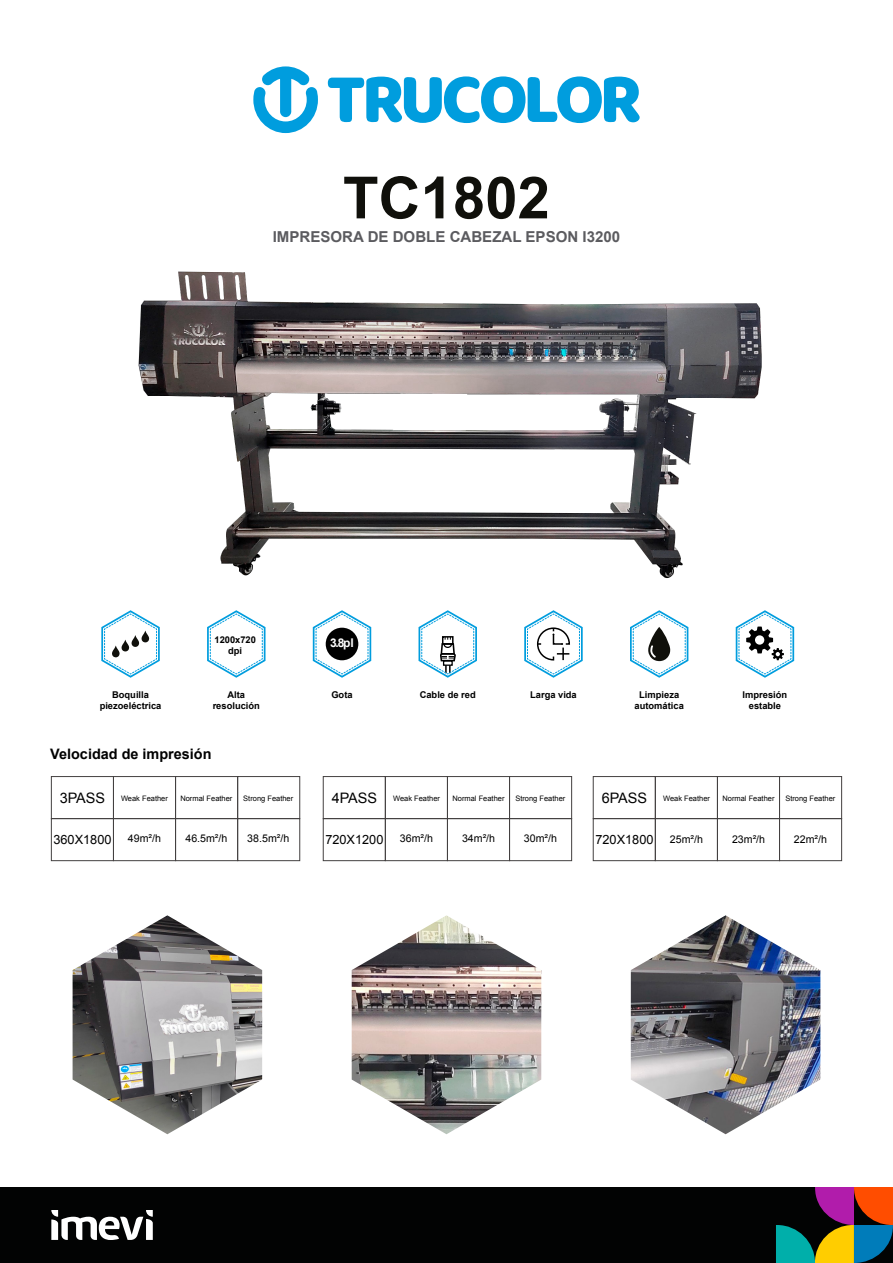
<style>
.page{position:relative;width:893px;height:1263px;background:#fff}
.page>*{position:absolute;margin:0;border:0;box-sizing:border-box;transform-origin:0 0}
.t1{font:700 58.2px "Arial";color:#10100b}
.t2{font:700 15px "Arial";color:#5b5b5f}
.t3{font:700 14.4px "Arial";color:#000}
.t4{font:14.4px "Arial";color:#000}
.t5{font:12.75px "Arial";color:#000}
.t6{font:700 12px "Arial";color:#fff}
.t7{font:10.65px "Arial";color:#000}
.t8{font:700 9.3px/11.2px "Arial";color:#000;text-align:center}
.t9{font:7.5px "Arial";color:#000}
.s1{font-size:14.4px}
</style>
<div class="page">
<div style="left:0;top:1187px;width:893px;height:76px;background:#020303"></div>
<svg style="left:776px;top:1187px;width:117px;height:76px"></svg>
<svg style="left:51px;top:1210px;width:102px;height:30px"></svg>
<svg style="left:207px;top:646px;width:59px;height:32px"></svg>
<svg style="left:312px;top:646px;width:60px;height:32px"></svg>
<svg style="left:101px;top:613px;width:59px;height:65px"></svg>
<div style="left:326px;top:628px;width:32px;height:32px;background:#000;border-radius:50%"></div>
<svg style="left:418px;top:646px;width:59px;height:32px"></svg>
<svg style="left:524px;top:646px;width:59px;height:32px"></svg>
<svg style="left:630px;top:646px;width:59px;height:32px"></svg>
<svg style="left:735px;top:610px;width:60px;height:68px"></svg>
<svg style="left:253px;top:66px;width:65px;height:67px"></svg>
<svg style="left:328px;top:76px;width:312px;height:47px"></svg>
<div style="left:323px;top:776px;width:63px;height:43px;border:1px solid #434040"></div>
<div style="left:385px;top:776px;width:63px;height:43px;border:1px solid #434040"></div>
<div style="left:447px;top:776px;width:63px;height:43px;border:1px solid #434040"></div>
<div style="left:509px;top:776px;width:63px;height:43px;border:1px solid #434040"></div>
<div style="left:323px;top:818px;width:63px;height:43px;border:1px solid #434040"></div>
<div style="left:385px;top:818px;width:63px;height:43px;border:1px solid #434040"></div>
<div style="left:447px;top:818px;width:63px;height:43px;border:1px solid #434040"></div>
<div style="left:509px;top:818px;width:63px;height:43px;border:1px solid #434040"></div>
<div style="left:51px;top:776px;width:63px;height:43px;border:1px solid #434040"></div>
<div style="left:113px;top:776px;width:63px;height:43px;border:1px solid #434040"></div>
<div style="left:175px;top:776px;width:63px;height:43px;border:1px solid #434040"></div>
<div style="left:237px;top:776px;width:63px;height:43px;border:1px solid #434040"></div>
<div style="left:51px;top:818px;width:63px;height:43px;border:1px solid #434040"></div>
<div style="left:113px;top:818px;width:63px;height:43px;border:1px solid #434040"></div>
<div style="left:175px;top:818px;width:63px;height:43px;border:1px solid #434040"></div>
<div style="left:237px;top:818px;width:63px;height:43px;border:1px solid #434040"></div>
<div style="left:593px;top:776px;width:63px;height:43px;border:1px solid #434040"></div>
<div style="left:655px;top:776px;width:63px;height:43px;border:1px solid #434040"></div>
<div style="left:717px;top:776px;width:63px;height:43px;border:1px solid #434040"></div>
<div style="left:779px;top:776px;width:63px;height:43px;border:1px solid #434040"></div>
<div style="left:593px;top:818px;width:63px;height:43px;border:1px solid #434040"></div>
<div style="left:655px;top:818px;width:63px;height:43px;border:1px solid #434040"></div>
<div style="left:717px;top:818px;width:63px;height:43px;border:1px solid #434040"></div>
<div style="left:779px;top:818px;width:63px;height:43px;border:1px solid #434040"></div>
<img style="left:73px;top:915px;width:189px;height:219px">
<img style="left:631px;top:915px;width:189px;height:219px">
<img style="left:352px;top:915px;width:189px;height:219px">
<img style="left:126px;top:271px;width:638px;height:375px">
<h1 class="t1" style="left:343px;top:160px;width:208px">TC1802</h1>
<h2 class="t2" style="left:273px;top:226px;width:349px">IMPRESORA DE DOBLE CABEZAL EPSON I3200</h2>
<p class="t8" style="left:214px;top:634px;width:43px">1200x720 dpi</p>
<h3 class="t6" style="left:330px;top:635px;width:25px">3.8pl</h3>
<p class="t8" style="left:100px;top:689px;width:63px">Boquilla piezoeléctrica</p>
<p class="t8" style="left:213px;top:689px;width:49px">Alta resolución</p>
<p class="t8" style="left:331px;top:689px;width:23px">Gota</p>
<p class="t8" style="left:420px;top:689px;width:58px">Cable de red</p>
<p class="t8" style="left:530px;top:689px;width:48px">Larga vida</p>
<p class="t8" style="left:635px;top:689px;width:51px">Limpieza automática</p>
<p class="t8" style="left:743px;top:689px;width:46px">Impresión estable</p>
<h3 class="t3" style="left:50px;top:745px;width:163px">Velocidad de impresión</h3>
<p class="t9" style="left:60px;top:793px;width:110px"><span class="s1">3PASS</span> Weak Feather</p>
<p class="t9" style="left:180px;top:793px;width:54px">Normal Feather</p>
<p class="t9" style="left:243px;top:793px;width:52px">Strong Feather</p>
<p class="t9" style="left:393px;top:793px;width:48px">Weak Feather</p>
<p class="t9" style="left:452px;top:793px;width:54px">Normal Feather</p>
<p class="t9" style="left:515px;top:793px;width:52px">Strong Feather</p>
<p class="t9" style="left:663px;top:793px;width:48px">Weak Feather</p>
<p class="t9" style="left:722px;top:793px;width:54px">Normal Feather</p>
<p class="t9" style="left:785px;top:793px;width:52px">Strong Feather</p>
<h3 class="t5" style="left:53px;top:831px;width:60px">360X1800</h3>
<h3 class="t7" style="left:128px;top:832px;width:35px">49m²/h</h3>
<h3 class="t7" style="left:185px;top:832px;width:43px">46.5m²/h</h3>
<h3 class="t7" style="left:247px;top:832px;width:43px">38.5m²/h</h3>
<h3 class="t4" style="left:332px;top:788px;width:47px">4PASS</h3>
<h3 class="t5" style="left:325px;top:831px;width:60px">720X1200</h3>
<h3 class="t7" style="left:400px;top:832px;width:35px">36m²/h</h3>
<h3 class="t7" style="left:462px;top:832px;width:35px">34m²/h</h3>
<h3 class="t7" style="left:524px;top:832px;width:35px">30m²/h</h3>
<h3 class="t4" style="left:602px;top:788px;width:47px">6PASS</h3>
<h3 class="t5" style="left:595px;top:831px;width:60px">720X1800</h3>
<h3 class="t7" style="left:670px;top:832px;width:35px">25m²/h</h3>
<h3 class="t7" style="left:732px;top:832px;width:35px">23m²/h</h3>
<h3 class="t7" style="left:794px;top:832px;width:35px">22m²/h</h3>
</div>
